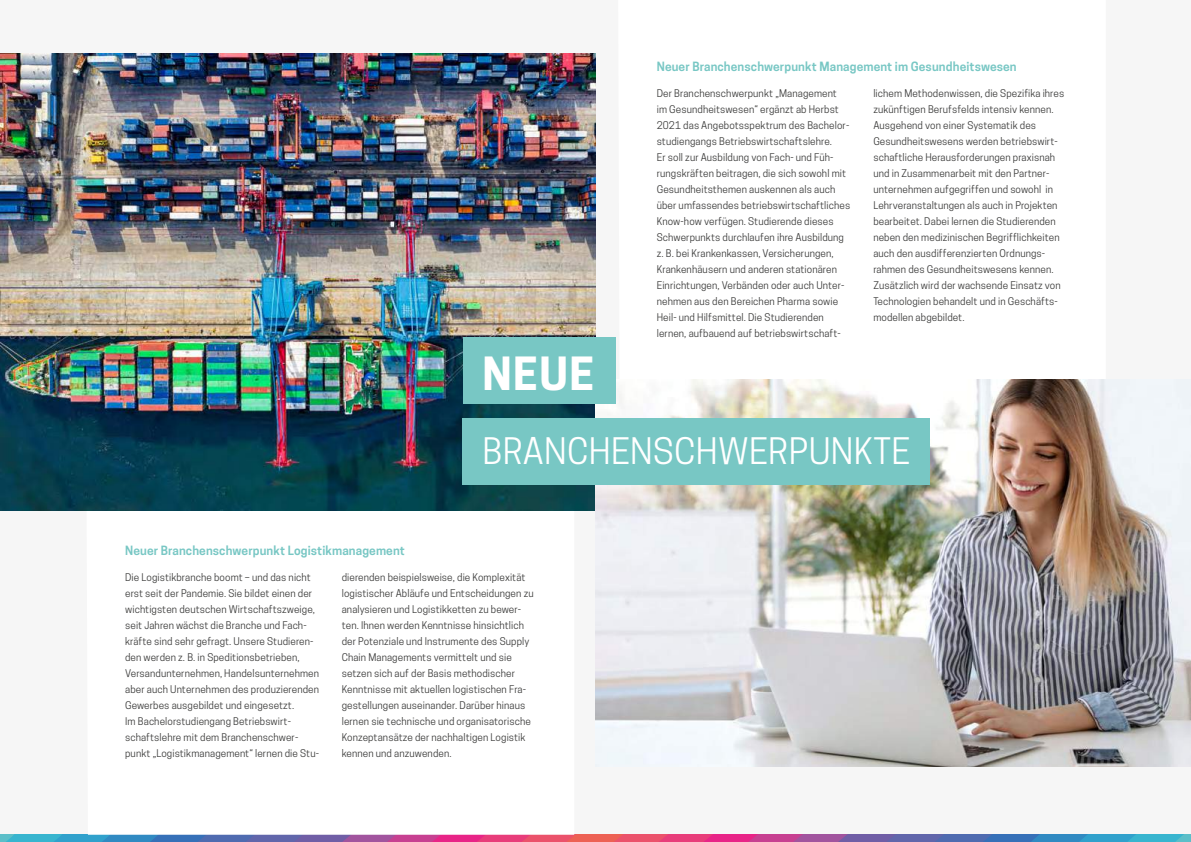
<style>
.page{position:relative;width:1191px;height:842px;background:#fff}
.page>*{position:absolute;margin:0;border:0;box-sizing:border-box;transform-origin:0 0}
.t1{font:700 43px "Cooper Hewitt";color:#fff}
.t2{font:34.3px "Cooper Hewitt";letter-spacing:.01em;color:#fff}
.t3{font:600 12px "Cooper Hewitt";letter-spacing:.01em;color:#78c7c4}
.t4{font:10px/16px "Cooper Hewitt";letter-spacing:.01em;color:#3c3c3b}
</style>
<div class="page">
<svg style="left:0;top:835px;width:1191px;height:7px;background:#8268a2"></svg>
<svg style="left:87px;top:510px;width:487px;height:325px"></svg>
<img style="left:0;top:54px;width:595px;height:456px">
<img style="left:595px;top:380px;width:596px;height:387px">
<div style="left:463px;top:418px;width:467px;height:66px;background:#78c7c4"></div>
<div style="left:463px;top:337px;width:152px;height:67px;background:#78c7c4"></div>
<p class="t3" style="left:657px;top:59px;width:361px">Neuer Branchenschwerpunkt Management im Gesundheitswesen</p>
<h1 class="t1" style="left:482px;top:348px;width:113px">NEUE</h1>
<p class="t4" style="left:657px;top:85px;width:195px">Der Branchenschwerpunkt „Management<br>im Gesundheitswesen“ ergänzt ab Herbst 2021 das Angebotsspektrum des Bachelor&shy;studiengangs Betriebswirtschaftslehre.<br>Er soll zur Ausbildung von Fach- und Füh&shy;rungskräften beitragen, die sich sowohl mit Gesundheitsthemen auskennen als auch über umfassendes betriebswirtschaftliches Know-how verfügen. Studierende dieses Schwerpunkts durchlaufen ihre Ausbildung z. B. bei Krankenkassen, Versicherungen, Krankenhäusern und anderen stationären Einrichtungen, Verbänden oder auch Unter&shy;nehmen aus den Bereichen Pharma sowie Heil- und Hilfsmittel. Die Studierenden lernen, aufbauend auf betriebswirtschaft-</p>
<p class="t4" style="left:873px;top:85px;width:192px">lichem Methodenwissen, die Spezifika ihres zukünftigen Berufsfelds intensiv kennen.<br>Ausgehend von einer Systematik des Gesundheitswesens werden betriebswirt&shy;schaftliche Herausforderungen praxisnah und in Zusammenarbeit mit den Partner&shy;unternehmen aufgegriffen und sowohl in Lehrveranstaltungen als auch in Projekten bearbeitet. Dabei lernen die Studierenden neben den medizinischen Begrifflichkeiten auch den ausdifferenzierten Ordnungs&shy;rahmen des Gesundheitswesens kennen.<br>Zusätzlich wird der wachsende Einsatz von Technologien behandelt und in Geschäfts&shy;modellen abgebildet.</p>
<p class="t3" style="left:125px;top:544px;width:281px">Neuer Branchenschwerpunkt Logistikmanagement</p>
<h2 class="t2" style="left:482px;top:431px;width:429px">BRANCHENSCHWERPUNKTE</h2>
<p class="t4" style="left:125px;top:569px;width:195px">Die Logistikbranche boomt – und das nicht erst seit der Pandemie. Sie bildet einen der wichtigsten deutschen Wirtschaftszweige, seit Jahren wächst die Branche und Fach&shy;kräfte sind sehr gefragt. Unsere Studieren&shy;den werden z. B. in Speditionsbetrieben, Versandunternehmen, Handelsunternehmen aber auch Unternehmen des produzierenden Gewerbes ausgebildet und eingesetzt.<br>Im Bachelorstudiengang Betriebswirt&shy;schaftslehre mit dem Branchenschwer&shy;punkt „Logistikmanagement“ lernen die Stu-</p>
<p class="t4" style="left:342px;top:569px;width:193px">dierenden beispielsweise, die Komplexität logistischer Abläufe und Entscheidungen zu analysieren und Logistikketten zu bewer&shy;ten. Ihnen werden Kenntnisse hinsichtlich der Potenziale und Instrumente des Supply Chain Managements vermittelt und sie setzen sich auf der Basis methodischer Kenntnisse mit aktuellen logistischen Fra&shy;gestellungen auseinander. Darüber hinaus lernen sie technische und organisatorische Konzeptansätze der nachhaltigen Logistik kennen und anzuwenden.</p>
</div>
